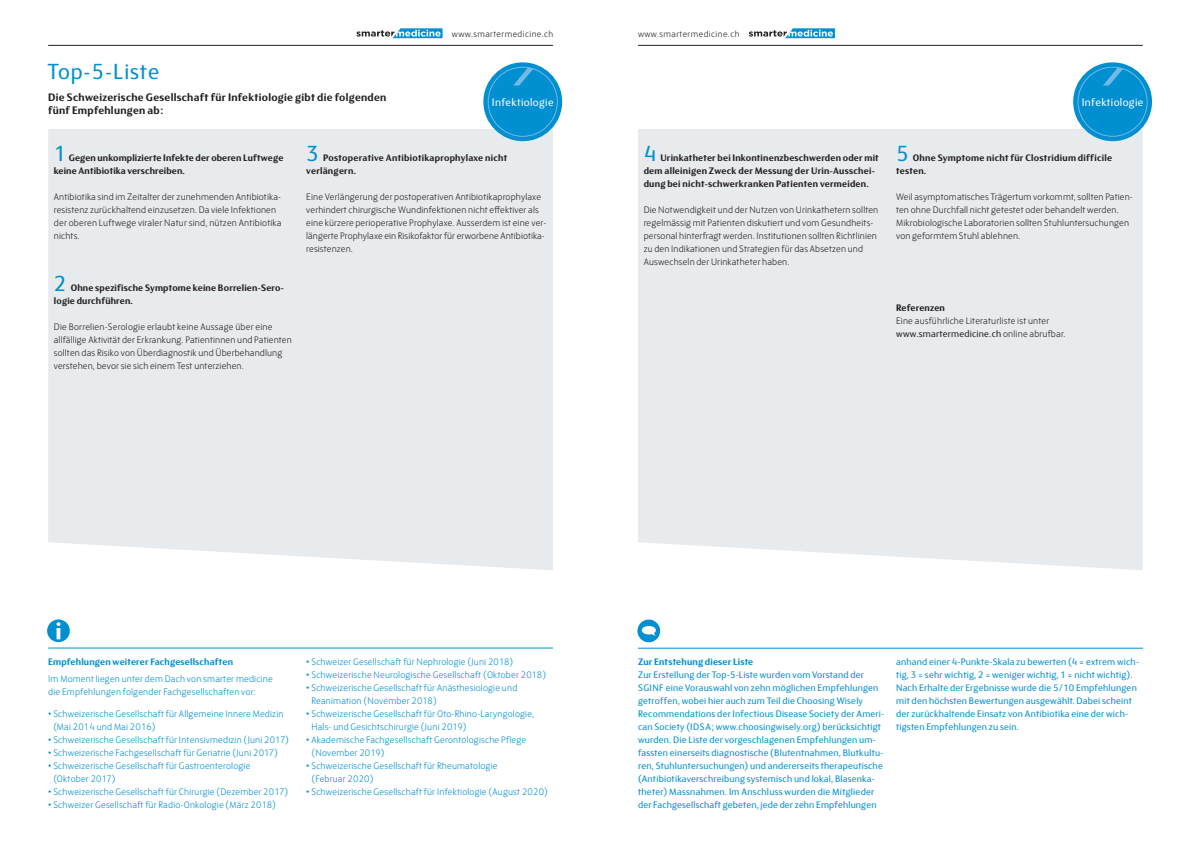
<style>
.page{position:relative;width:1191px;height:842px;background:#fff}
.page>*{position:absolute;margin:0;border:0;box-sizing:border-box;transform-origin:0 0}
.t1{font:22px "FS Blake";letter-spacing:.035em;color:#008fd0}
.t2{font:700 11px/13.5px "FS Blake";letter-spacing:.025em;color:#231f20}
.t3{font:11px "FS Blake";letter-spacing:.03em;color:#fff}
.t4{font:300 9.5px/13px "FS Blake";letter-spacing:.015em;color:#231f20}
.t5{font:300 9.5px/13px "FS Blake";letter-spacing:.02em;color:#008fd0}
.t6{font:9.5px/13px "FS Blake";letter-spacing:.02em;color:#008fd0}
.t7{font:700 9.5px/13px "FS Blake";letter-spacing:.02em;color:#231f20}
.t8{font:700 9.5px "FS Blake";letter-spacing:.02em;color:#008fd0}
.t9{font:300 9px "FS Blake";letter-spacing:.05em;color:#231f20}
.s1{font-weight:400}
</style>
<div class="page">
<svg style="left:356px;top:28px;width:86px;height:10px"></svg>
<svg style="left:748px;top:28px;width:87px;height:10px"></svg>
<hr style="left:48px;top:45px;width:505px;height:1px;background:#231f20">
<hr style="left:638px;top:45px;width:504px;height:1px;background:#231f20">
<div style="left:638px;top:129px;width:504px;height:441px;background:#e7ebed"></div>
<div style="left:48px;top:129px;width:505px;height:441px;background:#e7ebed"></div>
<div style="left:483px;top:62px;width:79px;height:79px;background:#008fd0;border-radius:50%"></div>
<svg style="left:513px;top:67px;width:20px;height:19px"></svg>
<div style="left:1073px;top:62px;width:79px;height:79px;background:#008fd0;border-radius:50%"></div>
<svg style="left:1102px;top:67px;width:21px;height:19px"></svg>
<div style="left:637px;top:620px;width:23px;height:22px;background:#008fd0;border-radius:50%"></div>
<svg style="left:641px;top:626px;width:15px;height:10px"></svg>
<hr style="left:638px;top:648px;width:505px;height:1px;background:#008fd0">
<div style="left:47px;top:619px;width:23px;height:23px;background:#008fd0;border-radius:50%"></div>
<svg style="left:56px;top:622px;width:4px;height:17px"></svg>
<hr style="left:48px;top:648px;width:505px;height:1px;background:#008fd0">
<p class="t9" style="left:452px;top:27px;width:103px">www.smartermedicine.ch</p>
<p class="t9" style="left:638px;top:27px;width:103px">www.smartermedicine.ch</p>
<h1 class="t1" style="left:48px;top:56px;width:113px">Top-5-Liste</h1>
<p class="t2" style="left:48px;top:90px;width:340px">Die Schweizerische Gesellschaft für Infektiologie gibt die folgenden fünf Empfehlungen ab:</p>
<h1 class="t1" style="left:54px;top:138px;width:14px">1</h1>
<p class="t3" style="left:492px;top:94px;width:63px">Infektiologie</p>
<p class="t3" style="left:1081px;top:94px;width:63px">Infektiologie</p>
<h1 class="t1" style="left:306px;top:138px;width:14px">3</h1>
<h1 class="t1" style="left:643px;top:138px;width:14px">4</h1>
<h1 class="t1" style="left:896px;top:138px;width:14px">5</h1>
<p class="t7" style="left:54px;top:151px;width:231px;text-indent:15px">Gegen unkomplizierte Infekte der oberen Luftwege keine Antibiotika verschreiben.</p>
<p class="t4" style="left:54px;top:190px;width:229px">Antibiotika sind im Zeitalter der zunehmenden Antibiotika&shy;resistenz zurückhaltend einzusetzen. Da viele Infektionen der oberen Luftwege viraler Natur sind, nützen Antibiotika nichts.</p>
<h1 class="t1" style="left:54px;top:268px;width:14px">2</h1>
<p class="t7" style="left:896px;top:151px;width:217px;text-indent:17px">Ohne Symptome nicht für Clostridium difficile testen.</p>
<p class="t4" style="left:896px;top:190px;width:238px">Weil asymptomatisches Trägertum vorkommt, sollten Patien&shy;ten ohne Durchfall nicht getestet oder behandelt werden.<br>Mikrobiologische Laboratorien sollten Stuhluntersuchungen von geformtem Stuhl ablehnen.</p>
<p class="t7" style="left:306px;top:151px;width:203px;text-indent:17px">Postoperative Antibiotikaprophylaxe nicht verlängern.</p>
<p class="t4" style="left:306px;top:190px;width:242px">Eine Verlängerung der postoperativen Antibiotikaprophylaxe verhindert chirurgische Wundinfektionen nicht effektiver als eine kürzere perioperative Prophylaxe. Ausserdem ist eine ver&shy;längerte Prophylaxe ein Risikofaktor für erworbene Antibiotika&shy;resistenzen.</p>
<p class="t7" style="left:643px;top:151px;width:237px;text-indent:17px">Urinkatheter bei Inkontinenzbeschwerden oder mit dem alleinigen Zweck der Messung der Urin-Ausschei&shy;dung bei nicht-schwerkranken Patienten vermeiden.</p>
<p class="t4" style="left:643px;top:203px;width:236px">Die Notwendigkeit und der Nutzen von Urinkathetern sollten regelmässig mit Patienten diskutiert und vom Gesundheits&shy;personal hinterfragt werden. Institutionen sollten Richtlinien zu den Indikationen und Strategien für das Absetzen und Auswechseln der Urinkatheter haben.</p>
<p class="t7" style="left:54px;top:281px;width:231px;text-indent:17px">Ohne spezifische Symptome keine Borrelien-Sero&shy;logie durchführen.</p>
<p class="t4" style="left:54px;top:320px;width:239px">Die Borrelien-Serologie erlaubt keine Aussage über eine allfällige Aktivität der Erkrankung. Patientinnen und Patienten sollten das Risiko von Überdiagnostik und Überbehandlung verstehen, bevor sie sich einem Test unterziehen.</p>
<p class="t7" style="left:896px;top:301px;width:50px">Referenzen</p>
<p class="t4" style="left:896px;top:314px;width:171px">Eine ausführliche Literaturliste ist unter <span class="s1">www.smartermedicine.ch</span> online abrufbar.</p>
<p class="t8" style="left:48px;top:655px;width:186px">Empfehlungen weiterer Fachgesellschaften</p>
<p class="t5" style="left:48px;top:671px;width:226px">Im Moment liegen unter dem Dach von smarter medicine die Empfehlungen folgender Fachgesellschaften vor:</p>
<p class="t5" style="left:53px;top:706px;width:232px;text-indent:-5px">• Schweizerische Gesellschaft für Allgemeine Innere Medizin (Mai 2014 und Mai 2016)</p>
<p class="t5" style="left:48px;top:732px;width:242px">• Schweizerische Gesellschaft für Intensivmedizin (Juni 2017)</p>
<p class="t5" style="left:48px;top:745px;width:231px">• Schweizerische Fachgesellschaft für Geriatrie (Juni 2017)</p>
<p class="t5" style="left:53px;top:758px;width:199px;text-indent:-5px">• Schweizerische Gesellschaft für Gastroenterologie (Oktober 2017)</p>
<p class="t5" style="left:48px;top:784px;width:241px">• Schweizerische Gesellschaft für Chirurgie (Dezember 2017)</p>
<p class="t5" style="left:48px;top:797px;width:229px">• Schweizer Gesellschaft für Radio-Onkologie (März 2018)</p>
<p class="t5" style="left:306px;top:654px;width:208px">• Schweizer Gesellschaft für Nephrologie (Juni 2018)</p>
<p class="t5" style="left:306px;top:667px;width:241px">• Schweizerische Neurologische Gesellschaft (Oktober 2018)</p>
<p class="t5" style="left:311px;top:680px;width:207px;text-indent:-5px">• Schweizerische Gesellschaft für Anästhesiologie und<br>Reanimation (November 2018)</p>
<p class="t5" style="left:311px;top:706px;width:224px;text-indent:-5px">• Schweizerische Gesellschaft für Oto-Rhino-Laryngologie,<br>Hals- und Gesichtschirurgie (Juni 2019)</p>
<p class="t5" style="left:311px;top:732px;width:216px;text-indent:-5px">• Akademische Fachgesellschaft Gerontologische Pflege (November 2019)</p>
<p class="t5" style="left:311px;top:758px;width:188px;text-indent:-5px">• Schweizerische Gesellschaft für Rheumatologie (Februar 2020)</p>
<p class="t5" style="left:306px;top:784px;width:243px">• Schweizerische Gesellschaft für Infektiologie (August 2020)</p>
<p class="t8" style="left:638px;top:655px;width:117px">Zur Entstehung dieser Liste</p>
<p class="t6" style="left:638px;top:668px;width:248px">Zur Erstellung der Top-5-Liste wurden vom Vorstand der SGINF eine Vorauswahl von zehn möglichen Empfehlungen getroffen, wobei hier auch zum Teil die Choosing Wisely Recommendations der Infectious Disease Society der Ameri&shy;can Society (IDSA; www.choosingwisely.org) berücksichtigt wurden. Die Liste der vorgeschlagenen Empfehlungen um&shy;fassten einerseits diagnostische (Blutentnahmen, Blutkultu&shy;ren, Stuhluntersuchungen) und andererseits therapeutische (Antibiotikaverschreibung systemisch und lokal, Blasenka&shy;theter) Massnahmen. Im Anschluss wurden die Mitglieder der Fachgesellschaft gebeten, jede der zehn Empfehlungen</p>
<p class="t6" style="left:896px;top:655px;width:244px">anhand einer 4-Punkte-Skala zu bewerten (4 = extrem wich&shy;tig, 3 = sehr wichtig, 2 = weniger wichtig, 1 = nicht wichtig).<br>Nach Erhalte der Ergebnisse wurde die 5/10 Empfehlungen mit den höchsten Bewertungen ausgewählt. Dabei scheint der zurückhaltende Einsatz von Antibiotika eine der wich&shy;tigsten Empfehlungen zu sein.</p>
</div>
